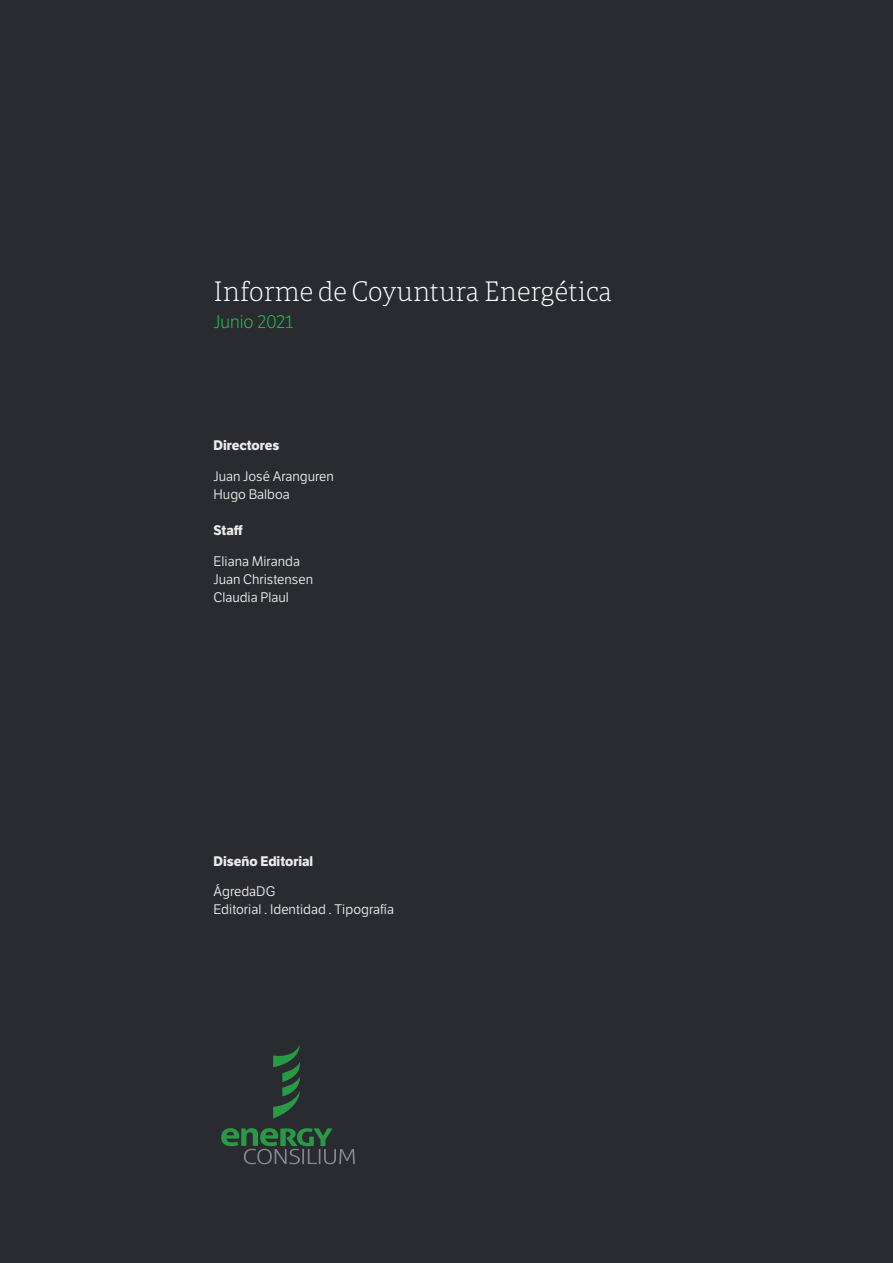
<style>
.page{position:relative;width:893px;height:1263px;background:#292b30}
.page>*{position:absolute;margin:0;border:0;box-sizing:border-box;transform-origin:0 0}
.t1{font:27px "Portada Th";color:#fff}
.t2{font:300 18px "LFT Etica";color:#26ba4d}
.t3{font:13.5px/18px "LFT Etica";color:#eceaea}
.t4{font:700 13.5px "LFT Etica";color:#eceaea}
</style>
<div class="page">
<svg style="left:273px;top:1045px;width:27px;height:73px"></svg>
<svg style="left:221px;top:1128px;width:134px;height:36px"></svg>
<h1 class="t1" style="left:214px;top:273px;width:400px">Informe de Coyuntura Energética</h1>
<h2 class="t2" style="left:214px;top:312px;width:81px">Junio 2021</h2>
<p class="t4" style="left:214px;top:437px;width:67px">Directores</p>
<p class="t3" style="left:214px;top:467px;width:122px">Juan José Aranguren<br>Hugo Balboa</p>
<p class="t4" style="left:214px;top:522px;width:31px">Staff</p>
<p class="t3" style="left:214px;top:552px;width:101px">Eliana Miranda<br>Juan Christensen<br>Claudia Plaul</p>
<p class="t4" style="left:214px;top:853px;width:101px">Diseño Editorial</p>
<p class="t3" style="left:214px;top:883px;width:182px">ÁgredaDG<br>Editorial . Identidad . Tipografía</p>
</div>
